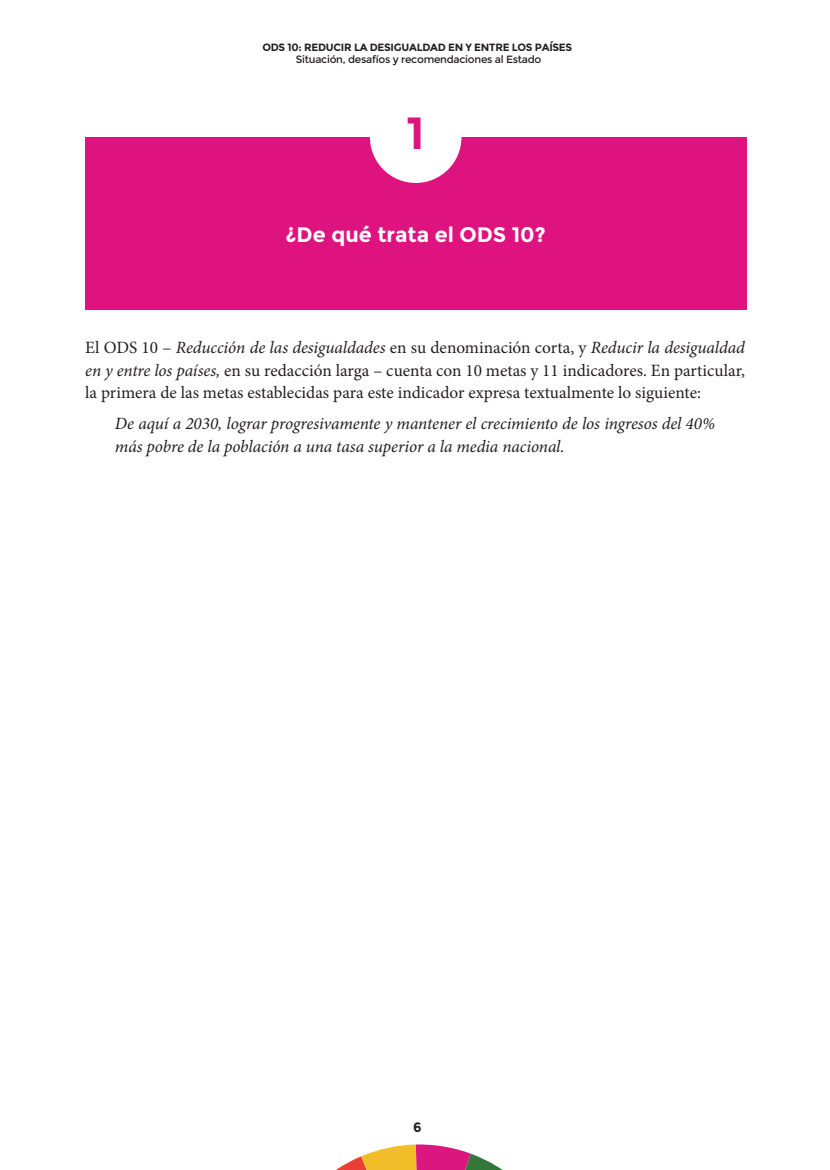
<style>
.page{position:relative;width:830px;height:1170px;background:#fff}
.page>*{position:absolute;margin:0;border:0;box-sizing:border-box;transform-origin:0 0}
.t1{font:700 45px "Montserrat";color:#df137f}
.t2{font:700 21px "Montserrat";color:#fff}
.t3{font:17.25px/22.5px "Minion Pro";color:#231f20;text-align:justify}
.t4{font:italic 17.25px/22.5px "Minion Pro";letter-spacing:-.005em;color:#231f20}
.t5{font:700 13.5px "Montserrat";color:#231f20}
.t6{font:700 10.5px "Montserrat";letter-spacing:-.025em;color:#231f20}
.t7{font:10.5px "Montserrat";letter-spacing:-.025em;color:#231f20}
.s1{font-style:italic}
</style>
<div class="page">
<svg style="left:337px;top:1144px;width:164px;height:25px"></svg>
<div style="left:85px;top:137px;width:661px;height:172px;background:#df137f"></div>
<div style="left:370px;top:91px;width:91px;height:92px;background:#fff;border-radius:50%"></div>
<p class="t6" style="left:262px;top:41px;width:311px">ODS 10: REDUCIR LA DESIGUALDAD EN Y ENTRE LOS PAÍSES</p>
<p class="t7" style="left:295px;top:53px;width:247px">Situación, desafíos y recomendaciones al Estado</p>
<h1 class="t1" style="left:406px;top:106px;width:20px">1</h1>
<p class="t2" style="left:285px;top:222px;width:261px">¿De qué trata el ODS 10?</p>
<p class="t3" style="left:85px;top:336px;width:661px">El ODS 10 – <span class="s1">Reducción de las desigualdades</span> en su denominación corta, y <span class="s1">Reducir la desigualdad en y entre los países,</span> en su redacción larga – cuenta con 10 metas y 11 indicadores. En particular, la primera de las metas establecidas para este indicador expresa textualmente lo siguiente:</p>
<p class="t4" style="left:115px;top:412px;width:601px">De aquí a 2030, lograr progresivamente y mantener el crecimiento de los ingresos del 40% más pobre de la población a una tasa superior a la media nacional.</p>
<p class="t5" style="left:413px;top:1119px;width:10px">6</p>
</div>
